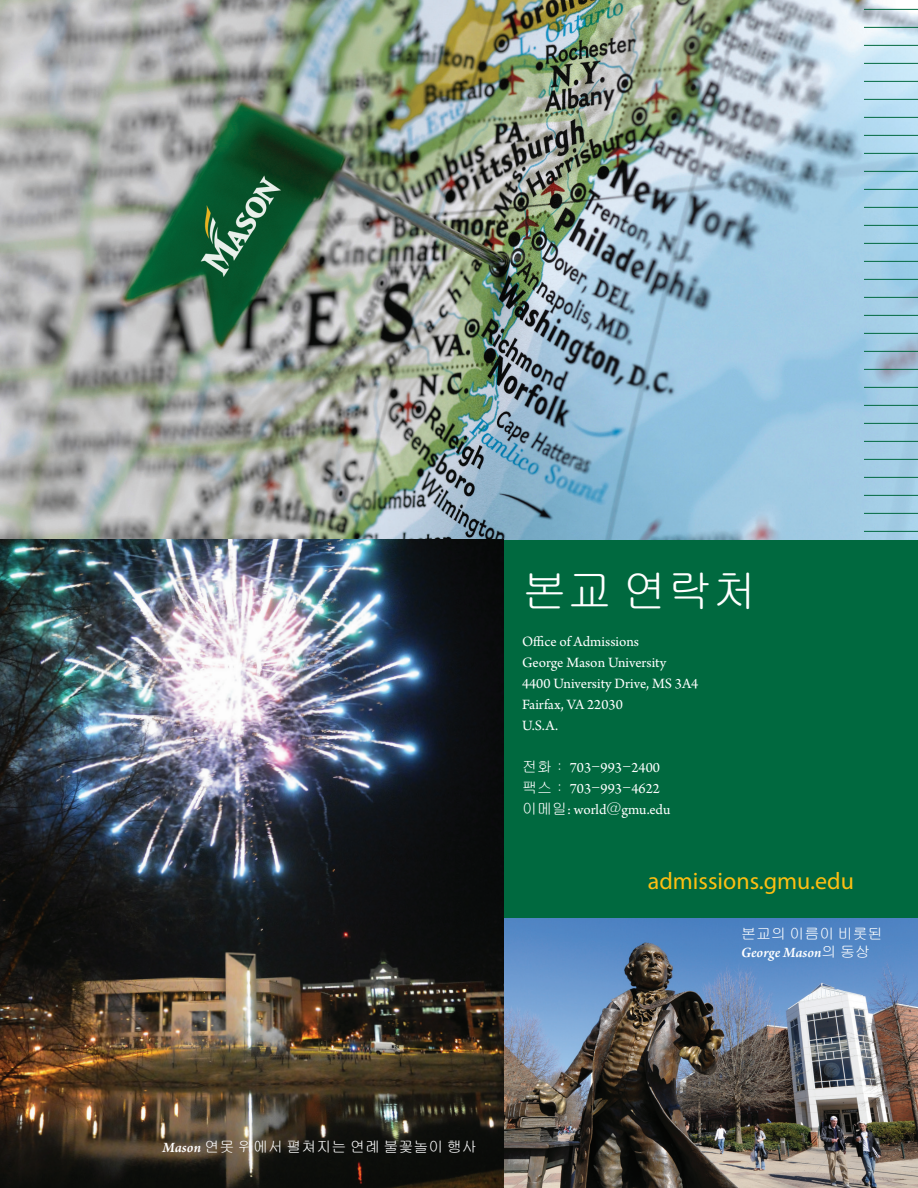
<style>
.page{position:relative;width:918px;height:1188px;background:#fff}
.page>*{position:absolute;margin:0;border:0;box-sizing:border-box;transform-origin:0 0}
.A-HEADS{font:45px "Gulim";color:#fff}
.BODY{font:24px "Myriad Pro";color:#fdbe12}
.BODY-2{font:15px "Arno Pro";color:#fff}
.BODY-HANGING{font:15px/18px "Gulim";color:#fff}
.s1{font-family:"Gulim"}
.s2{font-family:"Arno Pro";font-weight:600;font-style:italic}
</style>
<div class="page">
<div style="left:0;top:540px;width:918px;height:648px;background:#00693f"></div>
<img style="left:0;top:0;width:918px;height:540px">
<img style="left:0;top:540px;width:504px;height:648px">
<hr style="left:864px;top:9px;width:54px;height:1px;background:#00693f">
<hr style="left:864px;top:27px;width:54px;height:1px;background:#00693f">
<hr style="left:864px;top:45px;width:54px;height:1px;background:#00693f">
<hr style="left:864px;top:63px;width:54px;height:1px;background:#00693f">
<hr style="left:864px;top:81px;width:54px;height:1px;background:#00693f">
<hr style="left:864px;top:99px;width:54px;height:1px;background:#00693f">
<hr style="left:864px;top:117px;width:54px;height:1px;background:#00693f">
<hr style="left:864px;top:135px;width:54px;height:1px;background:#00693f">
<hr style="left:864px;top:153px;width:54px;height:1px;background:#00693f">
<hr style="left:864px;top:171px;width:54px;height:1px;background:#00693f">
<hr style="left:864px;top:189px;width:54px;height:1px;background:#00693f">
<hr style="left:864px;top:207px;width:54px;height:1px;background:#00693f">
<hr style="left:864px;top:225px;width:54px;height:1px;background:#00693f">
<hr style="left:864px;top:243px;width:54px;height:1px;background:#00693f">
<hr style="left:864px;top:261px;width:54px;height:1px;background:#00693f">
<hr style="left:864px;top:279px;width:54px;height:1px;background:#00693f">
<hr style="left:864px;top:297px;width:54px;height:1px;background:#00693f">
<hr style="left:864px;top:315px;width:54px;height:1px;background:#00693f">
<hr style="left:864px;top:333px;width:54px;height:1px;background:#00693f">
<hr style="left:864px;top:351px;width:54px;height:1px;background:#00693f">
<hr style="left:864px;top:369px;width:54px;height:1px;background:#00693f">
<hr style="left:864px;top:387px;width:54px;height:1px;background:#00693f">
<hr style="left:864px;top:405px;width:54px;height:1px;background:#00693f">
<hr style="left:864px;top:423px;width:54px;height:1px;background:#00693f">
<hr style="left:864px;top:441px;width:54px;height:1px;background:#00693f">
<hr style="left:864px;top:459px;width:54px;height:1px;background:#00693f">
<hr style="left:864px;top:477px;width:54px;height:1px;background:#00693f">
<hr style="left:864px;top:495px;width:54px;height:1px;background:#00693f">
<hr style="left:864px;top:513px;width:54px;height:1px;background:#00693f">
<hr style="left:864px;top:531px;width:54px;height:1px;background:#00693f">
<img style="left:504px;top:919px;width:414px;height:269px">
<p class="A-HEADS" style="left:522px;top:569px;width:237px">본교 연락처</p>
<p class="BODY-2" style="left:522px;top:633px;width:119px">Office of Admissions</p>
<p class="BODY-2" style="left:522px;top:654px;width:146px">George Mason University</p>
<p class="BODY-2" style="left:522px;top:675px;width:178px">4400 University Drive, MS 3A4</p>
<p class="BODY-2" style="left:522px;top:696px;width:102px">Fairfax, VA 22030</p>
<p class="BODY-2" style="left:522px;top:717px;width:38px">U.S.A.</p>
<p class="BODY-2" style="left:522px;top:759px;width:139px"><span class="s1">전화：</span> 703<span class="s1">-</span>993<span class="s1">-</span>2400</p>
<p class="BODY-2" style="left:522px;top:780px;width:139px"><span class="s1">팩스：</span> 703<span class="s1">-</span>993<span class="s1">-</span>4622</p>
<p class="BODY-2" style="left:522px;top:801px;width:150px"><span class="s1">이메일</span>: world<span class="s1">@</span>gmu.edu</p>
<p class="BODY" style="left:648px;top:867px;width:208px">admissions.gmu.edu</p>
<p class="BODY-HANGING" style="left:741px;top:925px;width:143px">본교의 이름이 비롯된<br><span class="s2">George Mason</span>의 동상</p>
<p class="BODY-HANGING" style="left:162px;top:1138px;width:316px"><span class="s2">Mason</span> 연못 위에서 펼쳐지는 연례 불꽃놀이 행사</p>
</div>
